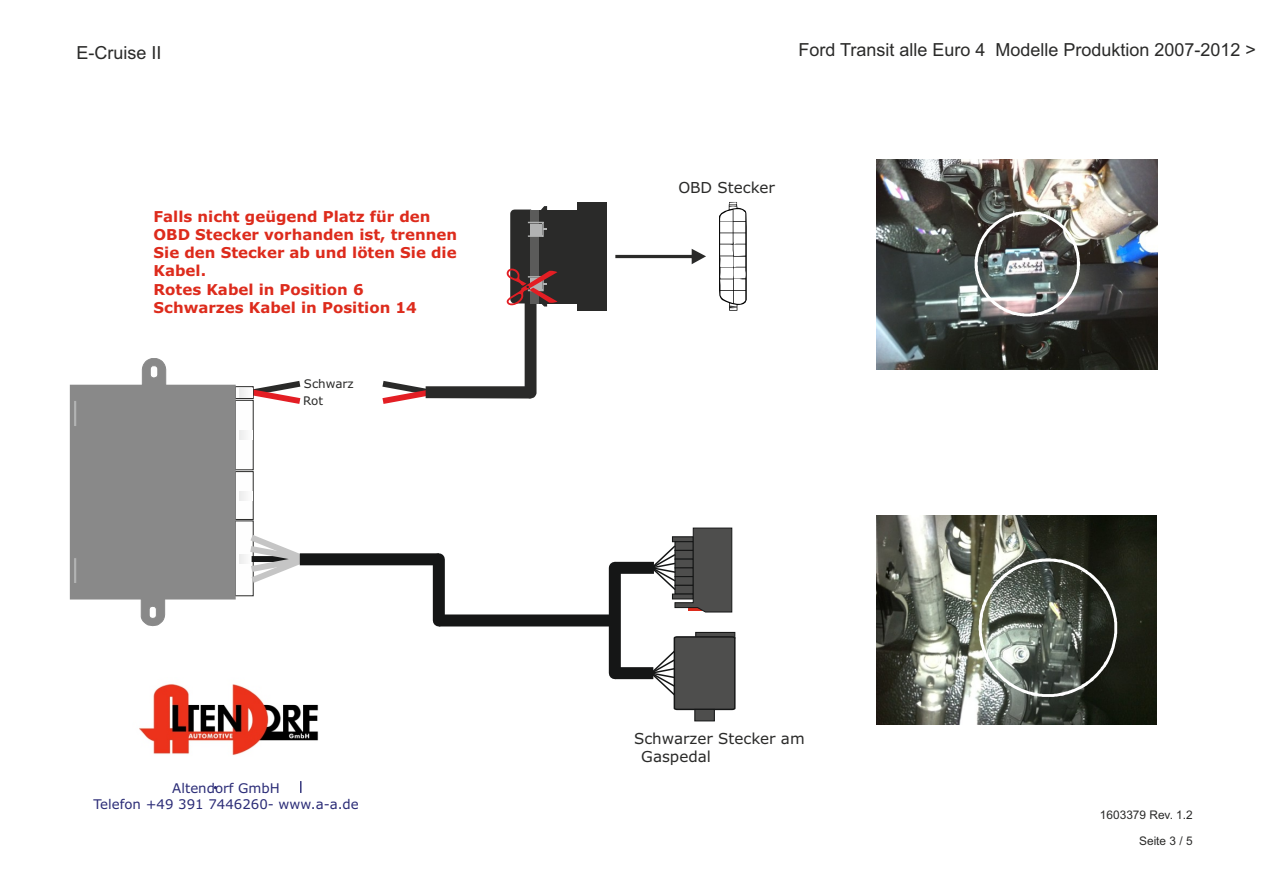
<style>
.page{position:relative;width:1263px;height:893px;background:#fff}
.page>*{position:absolute;margin:0;border:0;box-sizing:border-box;transform-origin:0 0}
.t1{font:18px "Arial";color:#2a2a29}
.t2{font:15.15px/18.3px "Verdana";color:#2a2a29}
.t3{font:700 15px/18.3px "Verdana";color:#dd2b1c}
.t4{font:13.35px/16.2px "Verdana";color:#2b2c77;text-align:center}
.t5{font:11.85px "Arial";color:#2a2a29}
.t6{font:11.85px "Verdana";color:#2a2a29}
</style>
<div class="page">
<svg style="left:719px;top:202px;width:28px;height:109px"></svg>
<svg style="left:382px;top:381px;width:49px;height:23px"></svg>
<div style="left:426px;top:386px;width:104px;height:12px;background:#2a2a29"></div>
<div style="left:531px;top:210px;width:46px;height:93px;background:#2a2a29"></div>
<div style="left:577px;top:202px;width:30px;height:109px;background:#2a2a29"></div>
<svg style="left:615px;top:249px;width:91px;height:15px"></svg>
<svg style="left:239px;top:431px;width:7px;height:9px"></svg>
<svg style="left:239px;top:491px;width:7px;height:10px"></svg>
<div style="left:235px;top:386px;width:18px;height:13px;border:1px solid #2a2a29"></div>
<svg style="left:239px;top:381px;width:61px;height:23px"></svg>
<div style="left:70px;top:385px;width:165px;height:214px;background:#898989"></div>
<svg style="left:142px;top:358px;width:24px;height:27px"></svg>
<svg style="left:74px;top:401px;width:2px;height:25px"></svg>
<svg style="left:74px;top:558px;width:2px;height:25px"></svg>
<svg style="left:141px;top:599px;width:24px;height:27px"></svg>
<img style="left:876px;top:515px;width:281px;height:210px">
<img style="left:877px;top:159px;width:280px;height:210px">
<svg style="left:978px;top:558px;width:139px;height:139px;background:#646a61"></svg>
<img style="left:975px;top:211px;width:105px;height:105px">
<svg style="left:239px;top:530px;width:74px;height:58px"></svg>
<div style="left:439px;top:614px;width:176px;height:12px;background:#151616"></div>
<div style="left:433px;top:559px;width:12px;height:61px;background:#151616"></div>
<div style="left:609px;top:568px;width:12px;height:105px;background:#151616"></div>
<div style="left:615px;top:667px;width:38px;height:12px;background:#151616"></div>
<svg style="left:649px;top:631px;width:87px;height:91px"></svg>
<div style="left:615px;top:562px;width:39px;height:12px;background:#151616"></div>
<svg style="left:650px;top:527px;width:82px;height:86px"></svg>
<div style="left:300px;top:553px;width:139px;height:12px;background:#151616"></div>
<img style="left:139px;top:684px;width:180px;height:71px">
<svg style="left:300px;top:781px;width:1px;height:12px"></svg>
<svg style="left:507px;top:206px;width:50px;height:192px"></svg>
<p class="t1" style="left:76px;top:46px;width:86px">E-Cruise II</p>
<p class="t3" style="left:154px;top:208px;width:305px">Falls nicht geügend Platz für den<br>OBD Stecker vorhanden ist, trennen<br>Sie den Stecker ab und löten Sie die<br>Kabel.<br>Rotes Kabel in Position 6<br>Schwarzes Kabel in Position 14</p>
<p class="t6" style="left:304px;top:379px;width:51px">Schwarz</p>
<p class="t6" style="left:303px;top:396px;width:21px">Rot</p>
<p class="t4" style="left:93px;top:781px;width:267px">Altendorf GmbH<br>Telefon +49 391 7446260- www.a-a.de</p>
<p class="t1" style="left:798px;top:43px;width:459px">Ford Transit alle Euro 4 Modelle Produktion 2007-2012 &gt;</p>
<p class="t2" style="left:678px;top:179px;width:98px">OBD Stecker</p>
<p class="t2" style="left:641px;top:731px;width:165px;text-indent:-7px">Schwarzer Stecker am<br>Gaspedal</p>
<p class="t5" style="left:1100px;top:810px;width:94px">1603379 Rev. 1.2</p>
<p class="t5" style="left:1139px;top:836px;width:55px">Seite 3 / 5</p>
</div>
